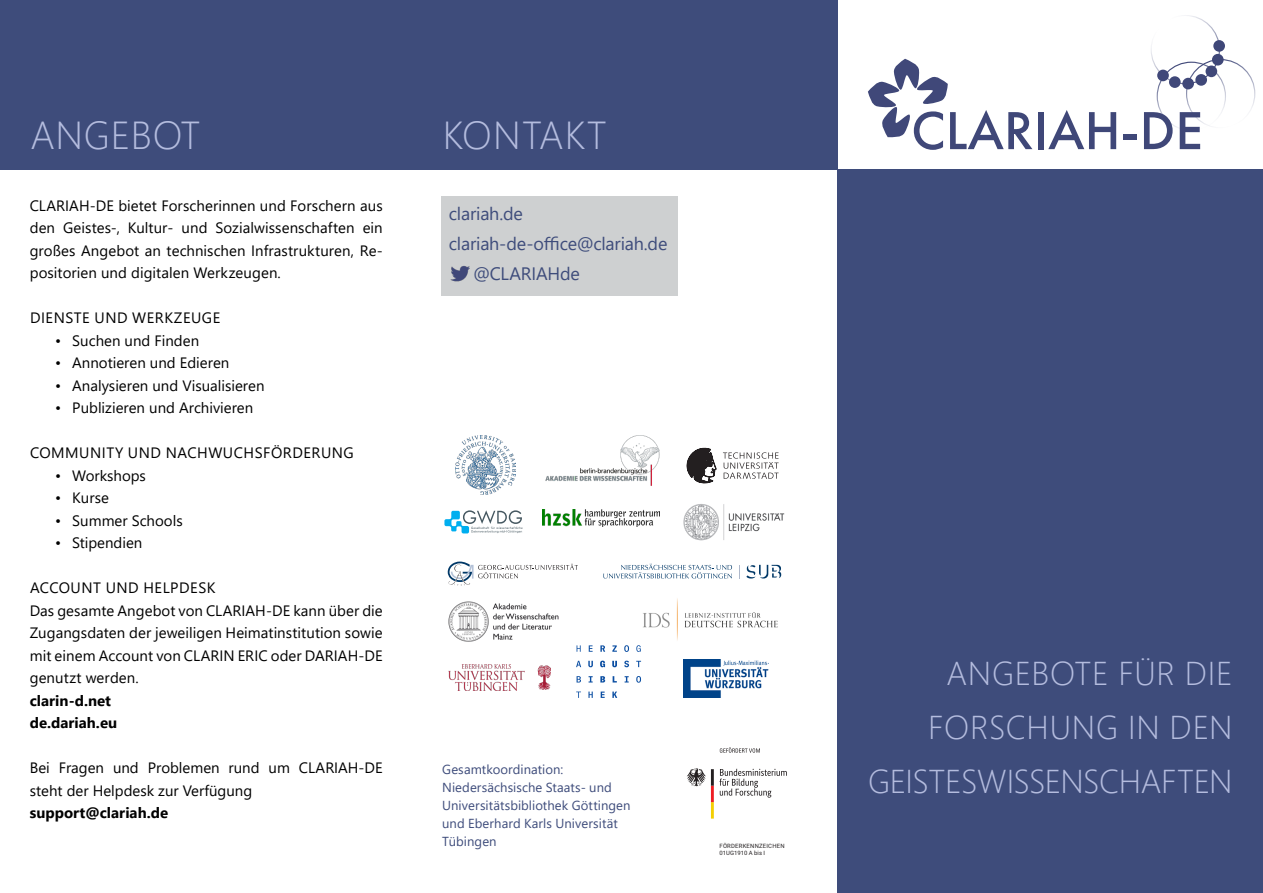
<style>
.page{position:relative;width:1263px;height:893px;background:#fff}
.page>*{position:absolute;margin:0;border:0;box-sizing:border-box;transform-origin:0 0}
.t1{font:300 39px "Segoe UI";letter-spacing:.015em;color:#b4bcde}
.t2{font:300 39px "Segoe UI";letter-spacing:.035em;color:#b4bcde}
.t3{font:300 33px "Segoe UI";color:#b4bcde}
.t4{font:300 33px "Segoe UI";letter-spacing:.02em;color:#b4bcde}
.t5{font:300 33px "Segoe UI";letter-spacing:.025em;color:#b4bcde}
.t6{font:18px "Segoe UI";letter-spacing:-.01em;color:#3e4c7b}
.t7{font:15px/22.5px "Segoe UI";color:#000;text-align:justify}
.t8{font:15px "Segoe UI";letter-spacing:.035em;color:#000}
.t9{font:700 15px "Segoe UI";color:#000}
.t10{font:13.05px/18px "Segoe UI";letter-spacing:.005em;color:#3e4c7b}
.t11{font:6px/7.2px "Roboto";letter-spacing:.035em;color:#231f20}
</style>
<div class="page">
<div style="left:838px;top:169px;width:425px;height:724px;background:#3e4c7b"></div>
<div style="left:0;top:0;width:838px;height:169px;background:#3e4c7b"></div>
<svg style="left:687px;top:768px;width:100px;height:51px"></svg>
<svg style="left:720px;top:747px;width:40px;height:6px"></svg>
<svg style="left:444px;top:510px;width:78px;height:23px"></svg>
<img style="left:456px;top:435px;width:59px;height:60px">
<img style="left:545px;top:435px;width:115px;height:51px">
<svg style="left:686px;top:447px;width:30px;height:36px"></svg>
<svg style="left:723px;top:452px;width:56px;height:27px"></svg>
<img style="left:542px;top:509px;width:117px;height:17px">
<img style="left:683px;top:504px;width:102px;height:37px">
<img style="left:449px;top:601px;width:110px;height:41px">
<img style="left:643px;top:598px;width:135px;height:43px">
<img style="left:448px;top:665px;width:103px;height:26px">
<svg style="left:576px;top:645px;width:5px;height:7px"></svg>
<svg style="left:589px;top:645px;width:4px;height:7px"></svg>
<svg style="left:600px;top:645px;width:5px;height:7px"></svg>
<svg style="left:612px;top:645px;width:5px;height:7px"></svg>
<svg style="left:624px;top:645px;width:5px;height:7px"></svg>
<svg style="left:636px;top:645px;width:5px;height:7px"></svg>
<svg style="left:576px;top:661px;width:5px;height:6px"></svg>
<svg style="left:588px;top:661px;width:5px;height:6px"></svg>
<svg style="left:600px;top:661px;width:5px;height:6px"></svg>
<svg style="left:612px;top:661px;width:5px;height:6px"></svg>
<svg style="left:624px;top:661px;width:5px;height:6px"></svg>
<svg style="left:636px;top:661px;width:5px;height:6px"></svg>
<svg style="left:576px;top:676px;width:5px;height:6px"></svg>
<svg style="left:588px;top:676px;width:5px;height:6px"></svg>
<svg style="left:600px;top:676px;width:5px;height:6px"></svg>
<svg style="left:613px;top:676px;width:4px;height:6px"></svg>
<svg style="left:625px;top:676px;width:4px;height:6px"></svg>
<svg style="left:636px;top:676px;width:5px;height:7px"></svg>
<svg style="left:588px;top:692px;width:5px;height:6px"></svg>
<svg style="left:601px;top:692px;width:4px;height:6px"></svg>
<svg style="left:612px;top:692px;width:5px;height:6px"></svg>
<img style="left:683px;top:660px;width:85px;height:37px">
<svg style="left:603px;top:564px;width:129px;height:14px"></svg>
<svg style="left:739px;top:565px;width:1px;height:13px"></svg>
<svg style="left:746px;top:565px;width:35px;height:13px"></svg>
<svg style="left:448px;top:562px;width:130px;height:24px"></svg>
<div style="left:1038px;top:112px;width:6px;height:37px;background:#3f4778"></div>
<svg style="left:1048px;top:110px;width:68px;height:39px"></svg>
<div style="left:1123px;top:134px;width:14px;height:6px;background:#3f4778"></div>
<svg style="left:1144px;top:15px;width:111px;height:134px"></svg>
<svg style="left:868px;top:59px;width:164px;height:91px"></svg>
<div style="left:1213px;top:40px;width:12px;height:12px;background:#3f4778;border-radius:50%"></div>
<div style="left:1212px;top:54px;width:11px;height:12px;background:#3f4778;border-radius:50%"></div>
<div style="left:1205px;top:66px;width:12px;height:11px;background:#404879;border-radius:50%"></div>
<div style="left:1195px;top:74px;width:12px;height:12px;background:#404879;border-radius:50%"></div>
<div style="left:1182px;top:78px;width:12px;height:11px;background:#404879;border-radius:50%"></div>
<div style="left:1169px;top:76px;width:12px;height:12px;background:#404879;border-radius:50%"></div>
<div style="left:1157px;top:70px;width:12px;height:11px;background:#404879;border-radius:50%"></div>
<div style="left:441px;top:196px;width:236px;height:100px;background:#ced0d1"></div>
<img style="left:450px;top:266px;width:20px;height:16px">
<p class="t1" style="left:30px;top:98px;width:171px">ANGEBOT</p>
<p class="t2" style="left:443px;top:98px;width:165px">KONTAKT</p>
<p class="t7" style="left:30px;top:193px;width:354px">CLARIAH-DE bietet Forscherinnen und Forschern aus den Geistes-, Kultur- und Sozialwissenschaften ein großes Angebot an technischen Infrastrukturen, Re&shy;positorien und digitalen Werkzeugen.</p>
<p class="t8" style="left:30px;top:304px;width:192px">DIENSTE UND WERKZEUGE</p>
<p class="t7" style="left:55px;top:328px;width:145px">• Suchen und Finden</p>
<p class="t7" style="left:55px;top:350px;width:176px">• Annotieren und Edieren</p>
<p class="t7" style="left:55px;top:373px;width:211px">• Analysieren und Visualisieren</p>
<p class="t7" style="left:55px;top:395px;width:199px">• Publizieren und Archivieren</p>
<p class="t8" style="left:30px;top:439px;width:325px">COMMUNITY UND NACHWUCHSFÖRDERUNG</p>
<p class="t7" style="left:55px;top:463px;width:92px">• Workshops</p>
<p class="t7" style="left:55px;top:485px;width:55px">• Kurse</p>
<p class="t7" style="left:55px;top:508px;width:129px">• Summer Schools</p>
<p class="t7" style="left:55px;top:530px;width:89px">• Stipendien</p>
<p class="t8" style="left:30px;top:574px;width:187px">ACCOUNT UND HELPDESK</p>
<p class="t7" style="left:30px;top:598px;width:354px">Das gesamte Angebot von CLARIAH-DE kann über die Zugangsdaten der jeweiligen Heimatinstitution sowie mit einem Account von CLARIN ERIC oder DARIAH-DE genutzt werden.</p>
<p class="t9" style="left:30px;top:686px;width:83px">clarin-d.net</p>
<p class="t9" style="left:30px;top:709px;width:89px">de.dariah.eu</p>
<p class="t7" style="left:30px;top:755px;width:354px">Bei Fragen und Problemen rund um CLARIAH-DE steht der Helpdesk zur Verfügung</p>
<p class="t9" style="left:30px;top:799px;width:140px">support@clariah.de</p>
<p class="t6" style="left:449px;top:197px;width:75px">clariah.de</p>
<p class="t6" style="left:449px;top:227px;width:220px">clariah-de-office@clariah.de</p>
<p class="t6" style="left:473px;top:257px;width:108px">@CLARIAHde</p>
<p class="t10" style="left:442px;top:759px;width:123px">Gesamtkoordination:</p>
<p class="t10" style="left:442px;top:777px;width:190px">Niedersächsische Staats- und<br>Universitätsbibliothek Göttingen und Eberhard Karls Universität<br>Tübingen</p>
<p class="t11" style="left:719px;top:842px;width:67px">FÖRDERKENNZEICHEN<br>01UG1910 A bis I</p>
<p class="t4" style="left:946px;top:642px;width:288px">ANGEBOTE FÜR DIE</p>
<p class="t5" style="left:928px;top:696px;width:306px">FORSCHUNG IN DEN</p>
<p class="t3" style="left:868px;top:750px;width:366px">GEISTESWISSENSCHAFTEN</p>
</div>
